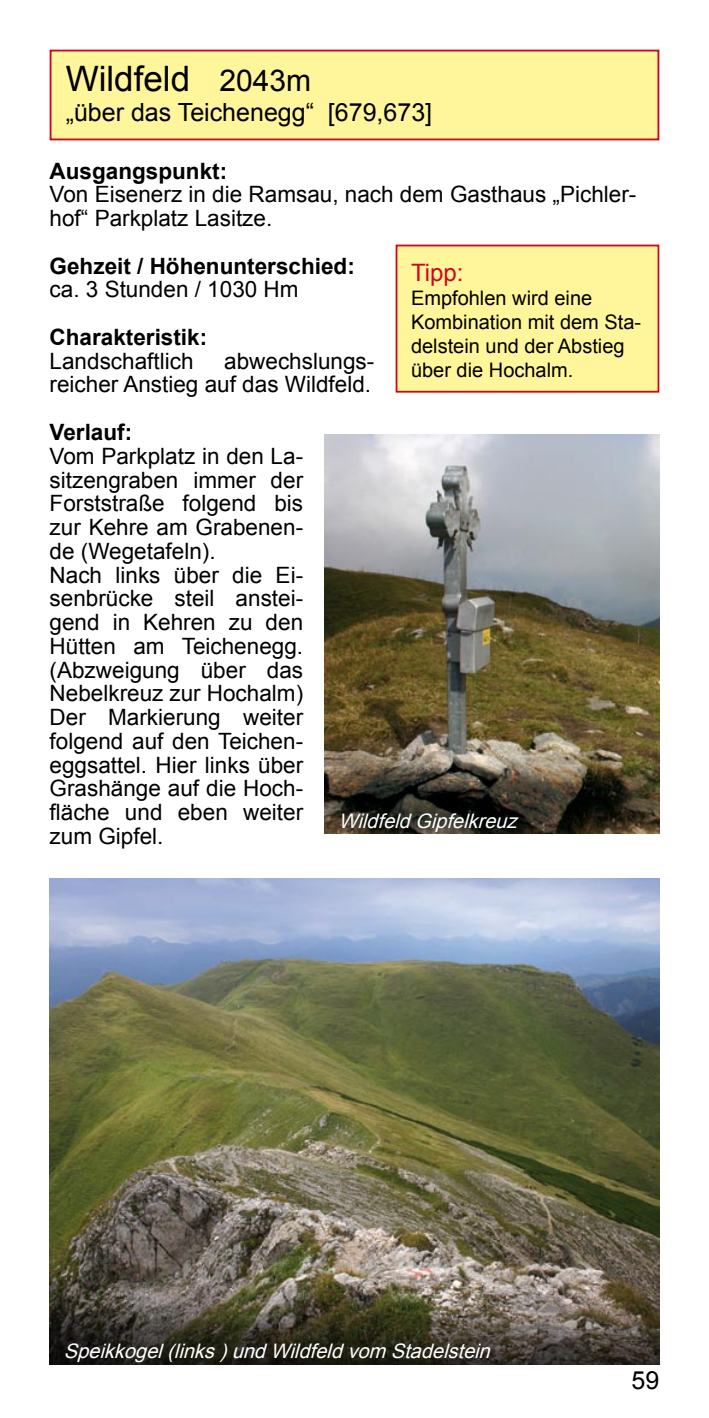
<style>
.page{position:relative;width:709px;height:1418px;background:#fff}
.page>*{position:absolute;margin:0;border:0;box-sizing:border-box;transform-origin:0 0}
.t1{font:35px "Arial";color:#000}
.t2{font:25px "Arial";color:#000}
.t3{font:24px "Arial";color:#cc071e}
.t4{font:22.5px/23.8px "Arial";color:#000}
.t5{font:700 22.5px "Arial";color:#000}
.t6{font:20px/24px "Arial";color:#000}
.t7{font:italic 20px "Arial";color:#fff}
.s1{font-size:30px}
</style>
<div class="page">
<div style="left:51px;top:51px;width:607px;height:88px;background:#fff59a"></div>
<div style="left:50px;top:50px;width:609px;height:90px;border:2px solid #cc071e"></div>
<div style="left:396px;top:245px;width:262px;height:147px;background:#fff59a"></div>
<div style="left:395px;top:244px;width:264px;height:148px;border:2px solid #cc071e"></div>
<img style="left:324px;top:434px;width:335px;height:399px">
<img style="left:50px;top:878px;width:609px;height:486px">
<h1 class="t1" style="left:66px;top:56px;width:247px">Wildfeld <span class="s1">2043m</span></h1>
<p class="t2" style="left:66px;top:96px;width:368px">„über das Teichenegg“ [679,673]</p>
<p class="t5" style="left:50px;top:156px;width:179px">Ausgangspunkt:</p>
<p class="t4" style="left:50px;top:183px;width:588px">Von Eisenerz in die Ramsau, nach dem Gasthaus „Pichler&shy;hof“ Parkplatz Lasitze.</p>
<p class="t5" style="left:50px;top:251px;width:307px">Gehzeit / Höhenunterschied:</p>
<p class="t4" style="left:50px;top:278px;width:250px">ca. 3 Stunden / 1030 Hm</p>
<p class="t5" style="left:50px;top:322px;width:159px">Charakteristik:</p>
<p class="t4" style="left:50px;top:349px;width:145px">Landschaftlich</p>
<p class="t3" style="left:411px;top:257px;width:54px">Tipp:</p>
<p class="t6" style="left:411px;top:286px;width:232px">Empfohlen wird eine<br>Kombination mit dem Sta&shy;delstein und der Abstieg über die Hochalm.</p>
<p class="t4" style="left:50px;top:349px;width:326px;text-align:right">abwechslungs-<br>reicher Anstieg auf das Wildfeld.</p>
<p class="t5" style="left:50px;top:417px;width:84px">Verlauf:</p>
<p class="t4" style="left:50px;top:444px;width:255px">Vom Parkplatz in den La&shy;sitzengraben immer der<br>Forststraße folgend bis zur Kehre am Grabenen&shy;de (Wegetafeln).<br>Nach links über die Ei&shy;senbrücke steil anstei&shy;gend in Kehren zu den<br>Hütten am Teichenegg. (Abzweigung über das<br>Nebelkreuz zur Hochalm)<br>Der Markierung weiter folgend auf den Teichen&shy;eggsattel. Hier links über<br>Grashänge auf die Hoch&shy;fläche und eben weiter zum Gipfel.</p>
<p class="t7" style="left:338px;top:807px;width:186px">WildfeldGipfelkreuz</p>
<p class="t7" style="left:64px;top:1337px;width:434px">Speikkogel(links)undWildfeldvom Stadelstein</p>
<p class="t2" style="left:631px;top:1363px;width:29px">59</p>
</div>
